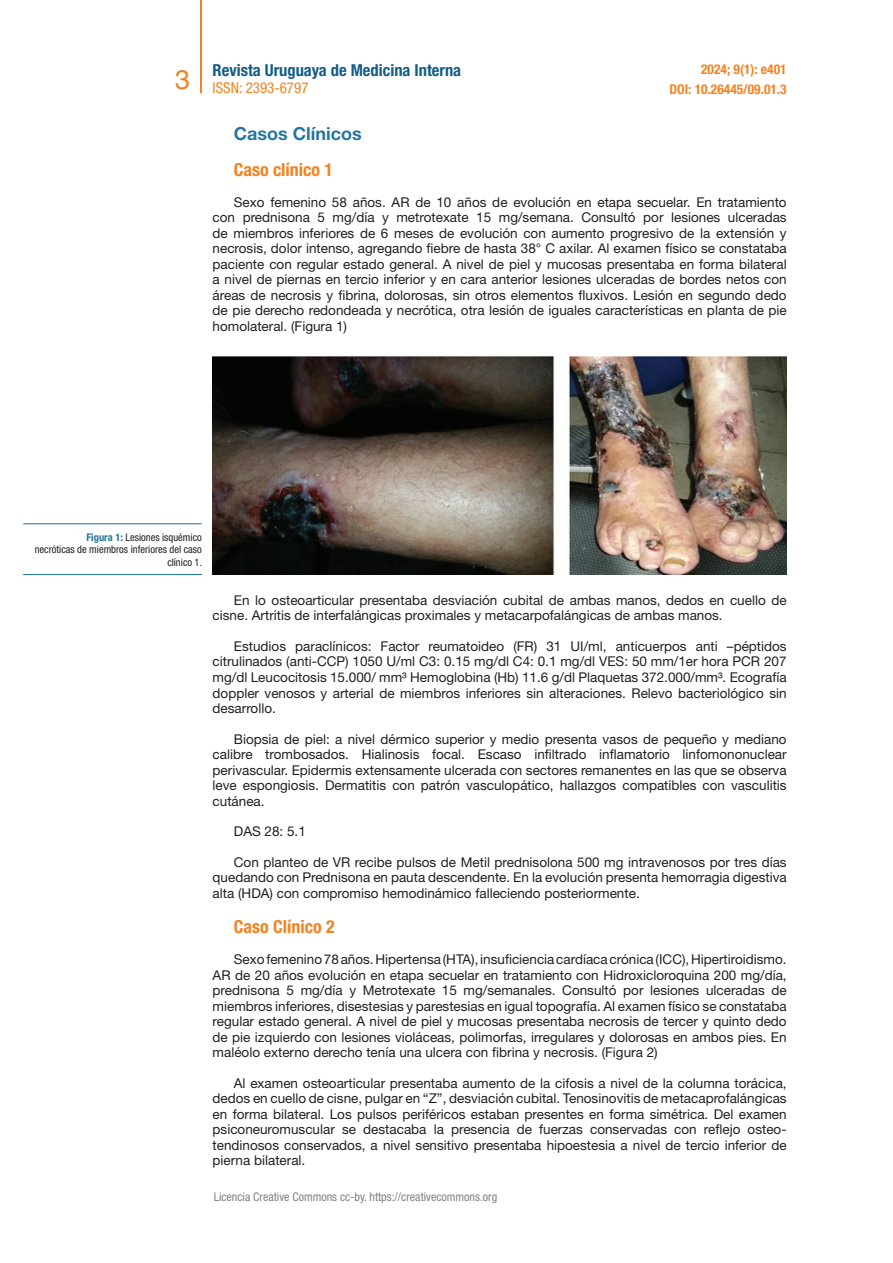
<style>
.page{position:relative;width:893px;height:1263px;background:#fff}
.page>*{position:absolute;margin:0;border:0;box-sizing:border-box;transform-origin:0 0}
.t1{font:27px "Helvetica LT Std";color:#f58220}
.t2{font:700 condensed 18px "Helvetica Neue LT Std";color:#f58220}
.t3{font:700 18px "Helvetica Neue LT Std";color:#25779d}
.t4{font:700 condensed 16.5px "Helvetica Neue LT Std";color:#145d88}
.t5{font:condensed 15px "Helvetica Neue LT Std";color:#f58220}
.t6{font:13.5px/15.5px "Helvetica Neue LT Std";color:#231f20;text-align:justify}
.t7{font:700 condensed 13.5px/20.4px "Helvetica Neue LT Std";color:#f58220;text-align:right}
.t8{font:condensed 12px "Helvetica Neue LT Std";color:#808285}
.t9{font:condensed 10.5px/12.1px "Helvetica Neue LT Std";color:#231f20;text-align:right}
.s1{font-weight:700;color:#25779d}
</style>
<div class="page">
<hr style="left:201px;top:0;width:1px;height:93px;background:#f58220">
<img style="left:213px;top:356px;width:574px;height:218px">
<hr style="left:23px;top:523px;width:179px;height:1px;background:#25779d">
<hr style="left:23px;top:574px;width:179px;height:1px;background:#25779d">
<p class="t4" style="left:213px;top:60px;width:250px">Revista Uruguaya de Medicina Interna</p>
<p class="t5" style="left:213px;top:79px;width:97px">ISSN: 2393-6797</p>
<h1 class="t1" style="left:175px;top:64px;width:17px">3</h1>
<p class="t7" style="left:669px;top:59px;width:119px">2024; 9(1): e401<br>DOI: 10.26445/09.01.3</p>
<h2 class="t3" style="left:234px;top:123px;width:129px">Casos Clínicos</h2>
<h2 class="t2" style="left:234px;top:159px;width:101px">Caso clínico 1</h2>
<p class="t6" style="left:213px;top:194px;width:576px;text-indent:21px">Sexo femenino 58 años. AR de 10 años de evolución en etapa secuelar. En tratamiento con prednisona 5 mg/día y metrotexate 15 mg/semana. Consultó por lesiones ulceradas de miembros inferiores de 6 meses de evolución con aumento progresivo de la extensión y necrosis, dolor intenso, agregando fiebre de hasta 38° C axilar. Al examen físico se constataba paciente con regular estado general. A nivel de piel y mucosas presentaba en forma bilateral a nivel de piernas en tercio inferior y en cara anterior lesiones ulceradas de bordes netos con áreas de necrosis y fibrina, dolorosas, sin otros elementos fluxivos. Lesión en segundo dedo de pie derecho redondeada y necrótica, otra lesión de iguales características en planta de pie homolateral. (Figura 1)</p>
<p class="t9" style="left:35px;top:531px;width:169px"><span class="s1">Figura 1:</span> Lesiones isquémico<br>necróticas de miembros inferiores del caso clínico 1.</p>
<p class="t6" style="left:213px;top:592px;width:575px;text-indent:21px">En lo osteoarticular presentaba desviación cubital de ambas manos, dedos en cuello de cisne. Artritis de interfalángicas proximales y metacarpofalángicas de ambas manos.</p>
<p class="t6" style="left:213px;top:638px;width:576px;text-indent:21px">Estudios paraclínicos: Factor reumatoideo (FR) 31 UI/ml, anticuerpos anti –péptidos citrulinados (anti-CCP) 1050 U/ml C3: 0.15 mg/dl C4: 0.1 mg/dl VES: 50 mm/1er hora PCR 207 mg/dl Leucocitosis 15.000/ mm³ Hemoglobina (Hb) 11.6 g/dl Plaquetas 372.000/mm³. Ecografía doppler venosos y arterial de miembros inferiores sin alteraciones. Relevo bacteriológico sin desarrollo.</p>
<p class="t6" style="left:213px;top:731px;width:576px;text-indent:21px">Biopsia de piel: a nivel dérmico superior y medio presenta vasos de pequeño y mediano calibre trombosados. Hialinosis focal. Escaso infiltrado inflamatorio linfomononuclear perivascular. Epidermis extensamente ulcerada con sectores remanentes en las que se observa leve espongiosis. Dermatitis con patrón vasculopático, hallazgos compatibles con vasculitis cutánea.</p>
<p class="t6" style="left:234px;top:823px;width:74px">DAS 28: 5.1</p>
<p class="t6" style="left:213px;top:854px;width:576px;text-indent:21px">Con planteo de VR recibe pulsos de Metil prednisolona 500 mg intravenosos por tres días quedando con Prednisona en pauta descendente. En la evolución presenta hemorragia digestiva alta (HDA) con compromiso hemodinámico falleciendo posteriormente.</p>
<h2 class="t2" style="left:234px;top:916px;width:102px">Caso Clínico 2</h2>
<p class="t6" style="left:213px;top:951px;width:576px;text-indent:21px">Sexo femenino 78 años. Hipertensa (HTA), insuficiencia cardíaca crónica (ICC), Hipertiroidismo.<br>AR de 20 años evolución en etapa secuelar en tratamiento con Hidroxicloroquina 200 mg/día, prednisona 5 mg/día y Metrotexate 15 mg/semanales. Consultó por lesiones ulceradas de miembros inferiores, disestesias y parestesias en igual topografía. Al examen físico se constataba regular estado general. A nivel de piel y mucosas presentaba necrosis de tercer y quinto dedo de pie izquierdo con lesiones violáceas, polimorfas, irregulares y dolorosas en ambos pies. En maléolo externo derecho tenía una ulcera con fibrina y necrosis. (Figura 2)</p>
<p class="t6" style="left:213px;top:1075px;width:576px;text-indent:21px">Al examen osteoarticular presentaba aumento de la cifosis a nivel de la columna torácica, dedos en cuello de cisne, pulgar en “Z”, desviación cubital. Tenosinovitis de metacaprofalángicas en forma bilateral. Los pulsos periféricos estaban presentes en forma simétrica. Del examen psiconeuromuscular se destacaba la presencia de fuerzas conservadas con reflejo osteo&shy;tendinosos conservados, a nivel sensitivo presentaba hipoestesia a nivel de tercio inferior de pierna bilateral.</p>
<p class="t8" style="left:214px;top:1190px;width:285px">Licencia Creative Commons cc-by. https://creativecommons.org</p>
</div>
